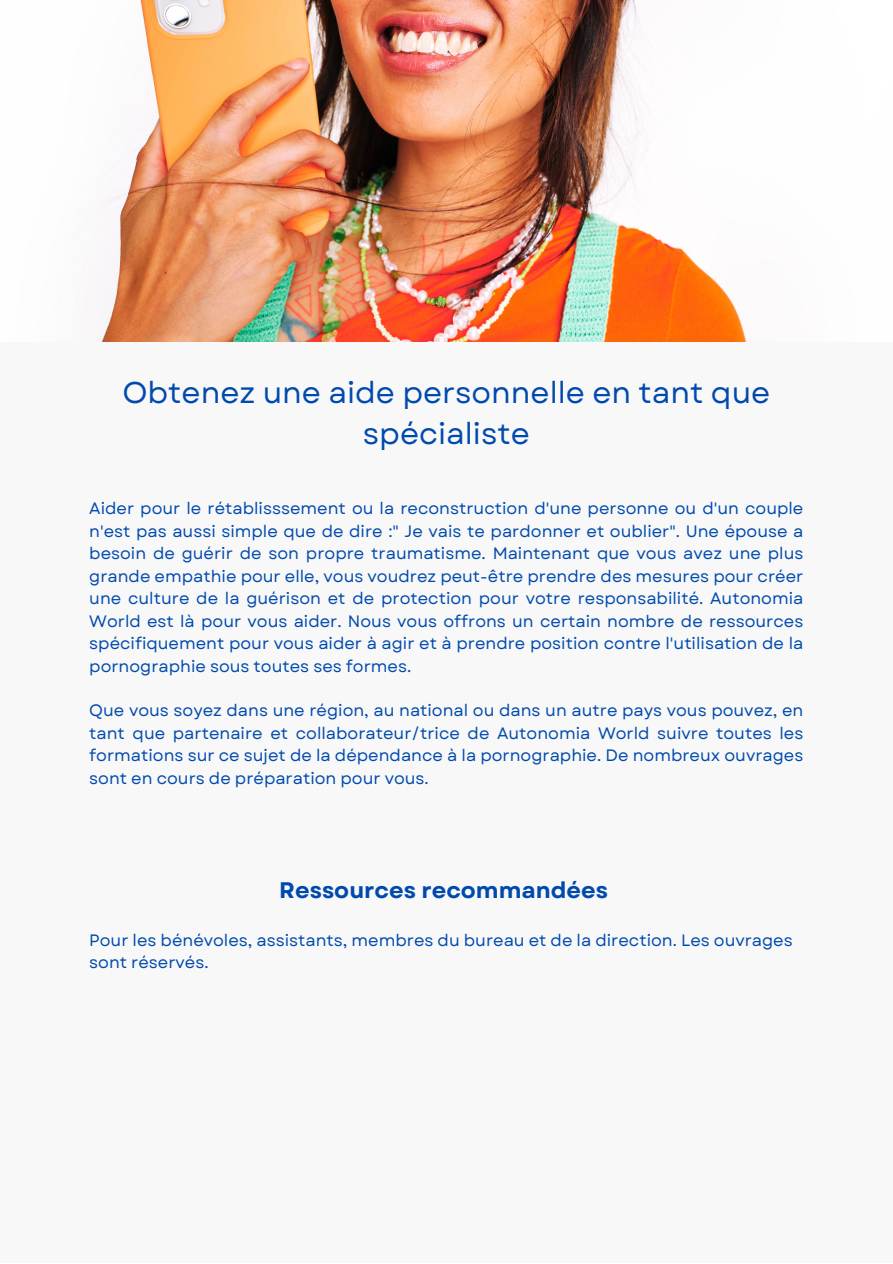
<style>
.page{position:relative;width:893px;height:1264px;background:#fff}
.page>*{position:absolute;margin:0;border:0;box-sizing:border-box;transform-origin:0 0}
.t1{font:30px/41.5px "Garet";color:#004aad;text-align:center}
.t2{font:700 22.5px "Garet";color:#004aad}
.t3{font:16.5px/22.5px "Garet";color:#004aad;text-align:justify}
</style>
<div class="page">
<div style="left:0;top:0;width:892px;height:1262px;background:#f8f8f8"></div>
<img style="left:102px;top:0;width:644px;height:341px">
<p class="t1" style="left:122px;top:371px;width:649px">Obtenez une aide personnelle en tant que spécialiste</p>
<p class="t3" style="left:89px;top:497px;width:715px">Aider pour le rétablisssement ou la reconstruction d'une personne ou d'un couple n'est pas aussi simple que de dire :" Je vais te pardonner et oublier". Une épouse a besoin de guérir de son propre traumatisme. Maintenant que vous avez une plus grande empathie pour elle, vous voudrez peut-être prendre des mesures pour créer une culture de la guérison et de protection pour votre responsabilité. Autonomia World est là pour vous aider. Nous vous offrons un certain nombre de ressources spécifiquement pour vous aider à agir et à prendre position contre l'utilisation de la pornographie sous toutes ses formes.</p>
<p class="t3" style="left:89px;top:699px;width:715px">Que vous soyez dans une région, au national ou dans un autre pays vous pouvez, en tant que partenaire et collaborateur/trice de Autonomia World suivre toutes les formations sur ce sujet de la dépendance à la pornographie. De nombreux ouvrages sont en cours de préparation pour vous.</p>
<p class="t2" style="left:279px;top:873px;width:330px">Ressources recommandées</p>
<p class="t3" style="left:89px;top:928px;width:705px">Pour les bénévoles, assistants, membres du bureau et de la direction. Les ouvrages sont réservés.</p>
</div>
